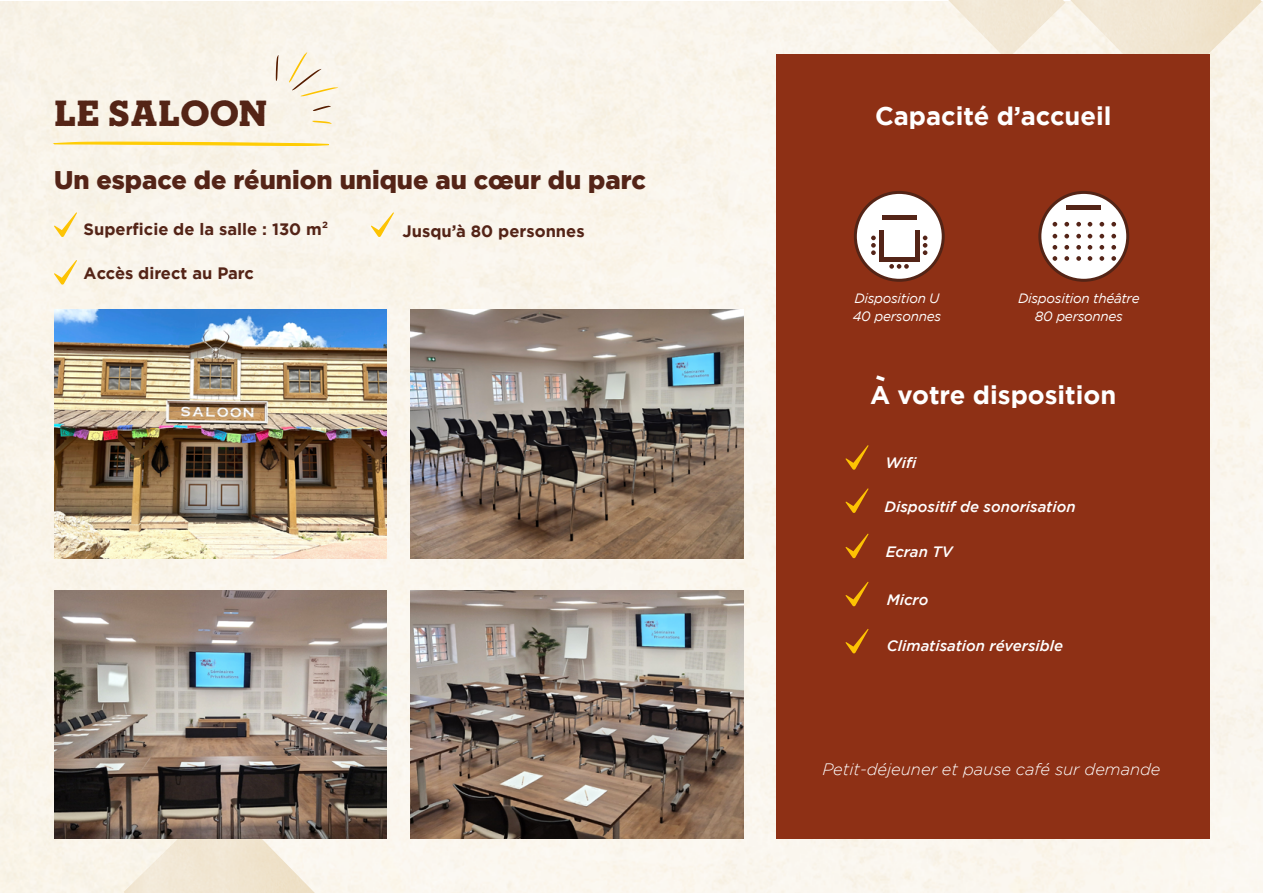
<style>
.page{position:relative;width:1263px;height:893px;background:#fff}
.page>*{position:absolute;margin:0;border:0;box-sizing:border-box;transform-origin:0 0}
.t1{font:900 34.5px "Sonder Slab";color:#542416}
.t2{font:900 25.5px "Gotham";color:#542417}
.t3{font:700 25.5px "Gotham";color:#fff}
.t4{font:700 16.5px "Gotham";color:#542417}
.t5{font:italic 300 16.5px "Gotham";color:#fff}
.t6{font:italic 500 15px "Gotham";color:#fff}
.t7{font:italic 13.5px/18px "Gotham";letter-spacing:-.02em;color:#fff}
</style>
<div class="page">
<div style="left:0;top:1px;width:1263px;height:892px;background:#faf5ec"></div>
<img style="left:1070px;top:0;width:192px;height:96px">
<img style="left:124px;top:839px;width:191px;height:54px">
<img style="left:948px;top:0;width:117px;height:54px">
<svg style="left:274px;top:55px;width:6px;height:26px"></svg>
<svg style="left:312px;top:105px;width:19px;height:6px"></svg>
<svg style="left:287px;top:52px;width:51px;height:45px;background:#f5edda"></svg>
<svg style="left:312px;top:120px;width:20px;height:5px"></svg>
<svg style="left:54px;top:212px;width:23px;height:25px"></svg>
<svg style="left:54px;top:260px;width:23px;height:25px"></svg>
<svg style="left:371px;top:212px;width:23px;height:25px"></svg>
<svg style="left:54px;top:141px;width:276px;height:5px"></svg>
<div style="left:776px;top:54px;width:434px;height:785px;background:#8e3015"></div>
<div style="left:855px;top:192px;width:88px;height:88px;background:#fff;border-radius:50%"></div>
<div style="left:854px;top:191px;width:91px;height:91px;border:3px solid #542416;border-radius:50%"></div>
<hr style="left:882px;top:216px;width:34px;height:4px;background:#542417">
<hr style="left:879px;top:257px;width:40px;height:4px;background:#542417">
<hr style="left:879px;top:230px;width:4px;height:31px;background:#542417">
<hr style="left:915px;top:230px;width:4px;height:31px;background:#542417">
<svg style="left:923px;top:236px;width:4px;height:19px"></svg>
<svg style="left:871px;top:236px;width:5px;height:19px"></svg>
<svg style="left:889px;top:264px;width:20px;height:5px"></svg>
<div style="left:1040px;top:192px;width:88px;height:88px;background:#fff;border-radius:50%"></div>
<div style="left:1038px;top:191px;width:91px;height:91px;border:3px solid #542416;border-radius:50%"></div>
<hr style="left:1067px;top:205px;width:34px;height:4px;background:#542417">
<svg style="left:1052px;top:222px;width:5px;height:5px"></svg>
<svg style="left:1064px;top:222px;width:5px;height:5px"></svg>
<svg style="left:1076px;top:222px;width:5px;height:5px"></svg>
<svg style="left:1052px;top:245px;width:5px;height:5px"></svg>
<svg style="left:1064px;top:245px;width:5px;height:5px"></svg>
<svg style="left:1076px;top:245px;width:5px;height:5px"></svg>
<svg style="left:1052px;top:234px;width:5px;height:4px"></svg>
<svg style="left:1064px;top:234px;width:5px;height:4px"></svg>
<svg style="left:1076px;top:234px;width:5px;height:4px"></svg>
<svg style="left:1052px;top:256px;width:5px;height:5px"></svg>
<svg style="left:1064px;top:256px;width:5px;height:5px"></svg>
<svg style="left:1076px;top:256px;width:5px;height:5px"></svg>
<svg style="left:1088px;top:222px;width:4px;height:5px"></svg>
<svg style="left:1099px;top:222px;width:5px;height:5px"></svg>
<svg style="left:1111px;top:222px;width:5px;height:5px"></svg>
<svg style="left:1088px;top:245px;width:4px;height:5px"></svg>
<svg style="left:1099px;top:245px;width:5px;height:5px"></svg>
<svg style="left:1111px;top:245px;width:5px;height:5px"></svg>
<svg style="left:1088px;top:234px;width:4px;height:4px"></svg>
<svg style="left:1099px;top:234px;width:5px;height:4px"></svg>
<svg style="left:1111px;top:234px;width:5px;height:4px"></svg>
<svg style="left:1088px;top:256px;width:4px;height:5px"></svg>
<svg style="left:1099px;top:256px;width:5px;height:5px"></svg>
<svg style="left:1111px;top:256px;width:5px;height:5px"></svg>
<svg style="left:845px;top:445px;width:24px;height:25px"></svg>
<svg style="left:845px;top:488px;width:24px;height:25px"></svg>
<svg style="left:845px;top:533px;width:24px;height:25px"></svg>
<svg style="left:845px;top:582px;width:24px;height:25px"></svg>
<svg style="left:845px;top:629px;width:24px;height:25px"></svg>
<img style="left:54px;top:310px;width:333px;height:248px">
<img style="left:410px;top:310px;width:333px;height:248px">
<img style="left:54px;top:590px;width:333px;height:249px">
<img style="left:410px;top:590px;width:333px;height:249px">
<h1 class="t1" style="left:54px;top:98px;width:215px">LE SALOON</h1>
<h2 class="t2" style="left:54px;top:162px;width:593px">Un espace de réunion unique au cœur du parc</h2>
<p class="t4" style="left:84px;top:218px;width:246px">Superficie de la salle : 130 m²</p>
<p class="t4" style="left:84px;top:262px;width:172px">Accès direct au Parc</p>
<p class="t4" style="left:402px;top:220px;width:184px">Jusqu’à 80 personnes</p>
<h2 class="t3" style="left:875px;top:99px;width:238px">Capacité d’accueil</h2>
<p class="t7" style="left:853px;top:289px;width:90px">Disposition U<br>40 personnes</p>
<p class="t7" style="left:1018px;top:289px;width:123px;text-align:center">Disposition théâtre<br>80 personnes</p>
<h2 class="t3" style="left:870px;top:378px;width:248px">A votre disposition</h2>
<p class="t6" style="left:885px;top:453px;width:33px">Wifi</p>
<p class="t6" style="left:884px;top:496px;width:193px">Dispositif de sonorisation</p>
<p class="t6" style="left:886px;top:542px;width:68px">Ecran TV</p>
<p class="t6" style="left:887px;top:590px;width:43px">Micro</p>
<p class="t6" style="left:887px;top:636px;width:178px">Climatisation réversible</p>
<p class="t5" style="left:822px;top:759px;width:340px">Petit-déjeuner et pause café sur demande</p>
</div>
